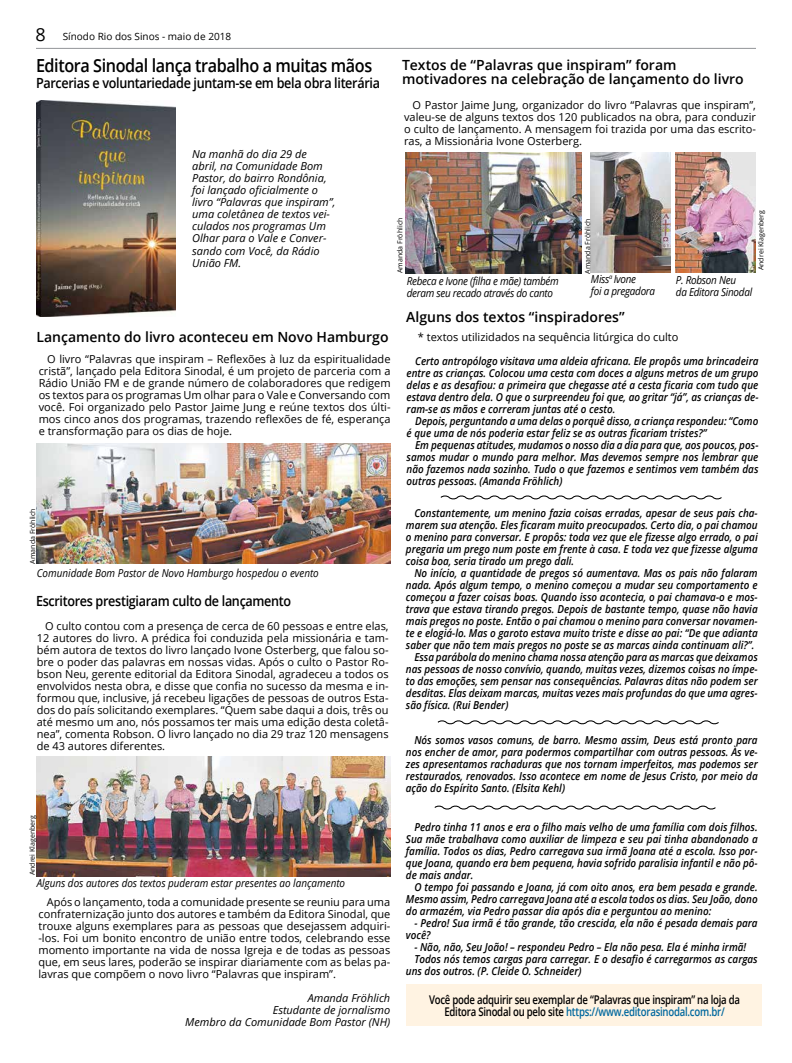
<style>
.page{position:relative;width:792px;height:1063px;background:#fff}
.page>*{position:absolute;margin:0;border:0;box-sizing:border-box;transform-origin:0 0}
.t1{font:600 18px "Open Sans";letter-spacing:-.025em;color:#000;scale:.9 1}
.t2{font:600 14px/14px "Open Sans";color:#000}
.t3{font:600 14px "Open Sans";letter-spacing:-.025em;color:#000;scale:.9 1}
.t4{font:600 12px/12px "Open Sans";letter-spacing:-.025em;color:#000;text-align:center;scale:.8 1}
.t5{font:italic 600 11px/12px "Open Sans";color:#000;text-align:justify;scale:.9 1}
.t6{font:11px/12px "Open Sans";color:#000;text-align:justify}
.t7{font:italic 11px/12px "Open Sans";color:#000}
.t8{font:italic 11px/12px "Open Sans";letter-spacing:-.025em;color:#000;scale:.9 1}
.t9{font:italic 11px "Open Sans";color:#000;scale:.9 1}
.t10{font:10px "Open Sans";color:#000}
.t11{font:7px "Open Sans";color:#000}
.s1{font-size:18px}
.s2{color:#00689e}
</style>
<div class="page">
<hr style="left:36px;top:48px;width:720px;height:1px;background:#939598">
<img style="left:37px;top:101px;width:138px;height:216px">
<img style="left:37px;top:444px;width:354px;height:120px">
<img style="left:37px;top:757px;width:354px;height:119px">
<img style="left:406px;top:153px;width:176px;height:121px">
<img style="left:591px;top:153px;width:79px;height:120px">
<img style="left:676px;top:153px;width:80px;height:120px">
<svg style="left:440px;top:495px;width:282px;height:5px"></svg>
<svg style="left:437px;top:720px;width:282px;height:5px"></svg>
<svg style="left:434px;top:805px;width:282px;height:5px"></svg>
<div style="left:406px;top:984px;width:356px;height:42px;background:#fff3e2"></div>
<p class="t10" style="left:36px;top:30px;width:197px"><span class="s1">8</span> Sínodo Rio dos Sinos - maio de 2018</p>
<h1 class="t1" style="left:36px;top:53px;width:375px">Editora Sinodal lança trabalho a muitas mãos</h1>
<p class="t3" style="left:36px;top:73px;width:384px">Parcerias e voluntariedade juntam-se em bela obra literária</p>
<p class="t7" style="left:192px;top:148px;width:145px">Na manhã do dia 29 de<br>abril, na Comunidade Bom<br>Pastor, do bairro Rondônia, foi lançado oficialmente o livro “Palavras que inspiram”, uma coletânea de textos vei&shy;culados nos programas Um<br>Olhar para o Vale e Conver&shy;sando com Você, da Rádio<br>União FM.</p>
<p class="t2" style="left:402px;top:58px;width:343px">Textos de “Palavras que inspiram” foram motivadores na celebração de lançamento do livro</p>
<p class="t6" style="left:404px;top:99px;width:353px;text-indent:9px">O Pastor Jaime Jung, organizador do livro “Palavras que inspiram”, valeu-se de alguns textos dos 120 publicados na obra, para conduzir o culto de lançamento. A mensagem foi trazida por uma das escrito&shy;ras, a Missionária Ivone Osterberg.</p>
<p class="t11" style="left:395px;top:273px;width:57px;rotate:-90deg">Amanda Fröhlich</p>
<p class="t11" style="left:583px;top:274px;width:57px;rotate:-90deg">Amanda Fröhlich</p>
<p class="t11" style="left:756px;top:270px;width:62px;rotate:-90deg">Andrei Klagenberg</p>
<p class="t8" style="left:591px;top:273px;width:73px">Miss<sup>a</sup> Ivone<br>foi a pregadora</p>
<p class="t8" style="left:407px;top:274px;width:171px">Rebeca e Ivone (filha e mãe) também deram seu recado através do canto</p>
<p class="t8" style="left:676px;top:273px;width:86px">P. Robson Neu<br>da Editora Sinodal</p>
<p class="t2" style="left:406px;top:310px;width:220px">Alguns dos textos “inspiradores”</p>
<p class="t2" style="left:37px;top:330px;width:354px">Lançamento do livro aconteceu em Novo Hamburgo</p>
<p class="t6" style="left:39px;top:353px;width:353px;text-indent:9px">O livro “Palavras que inspiram – Reflexões à luz da espiritualidade cristã”, lançado pela Editora Sinodal, é um projeto de parceria com a Rádio União FM e de grande número de colaboradores que redigem os textos para os programas Um olhar para o Vale e Conversando com você. Foi organizado pelo Pastor Jaime Jung e reúne textos dos últi&shy;mos cinco anos dos programas, trazendo reflexões de fé, esperança e transformação para os dias de hoje.</p>
<p class="t11" style="left:28px;top:564px;width:57px;rotate:-90deg">Amanda Fröhlich</p>
<p class="t9" style="left:37px;top:565px;width:315px">Comunidade Bom Pastor de Novo Hamburgo hospedou o evento</p>
<p class="t3" style="left:36px;top:591px;width:285px">Escritores prestigiaram culto de lançamento</p>
<p class="t6" style="left:37px;top:619px;width:353px;text-indent:9px">O culto contou com a presença de cerca de 60 pessoas e entre elas, 12 autores do livro. A prédica foi conduzida pela missionária e tam&shy;bém autora de textos do livro lançado Ivone Osterberg, que falou so&shy;bre o poder das palavras em nossas vidas. Após o culto o Pastor Ro&shy;bson Neu, gerente editorial da Editora Sinodal, agradeceu a todos os envolvidos nesta obra, e disse que confia no sucesso da mesma e in&shy;formou que, inclusive, já recebeu ligações de pessoas de outros Esta&shy;dos do país solicitando exemplares. “Quem sabe daqui a dois, três ou até mesmo um ano, nós possamos ter mais uma edição desta coletâ&shy;nea”, comenta Robson. O livro lançado no dia 29 traz 120 mensagens de 43 autores diferentes.</p>
<p class="t11" style="left:27px;top:875px;width:62px;rotate:-90deg">Andrei Klagenberg</p>
<p class="t9" style="left:37px;top:875px;width:344px">Alguns dos autores dos textos puderam estar presentes ao lançamento</p>
<p class="t6" style="left:38px;top:895px;width:353px;text-indent:9px">Após o lançamento, toda a comunidade presente se reuniu para uma confraternização junto dos autores e também da Editora Sinodal, que trouxe alguns exemplares para as pessoas que desejassem adquiri--los. Foi um bonito encontro de união entre todos, celebrando esse momento importante na vida de nossa Igreja e de todas as pessoas que, em seus lares, poderão se inspirar diariamente com as belas pa&shy;lavras que compõem o novo livro “Palavras que inspiram”.</p>
<p class="t7" style="left:185px;top:991px;width:207px;text-align:right">Amanda Fröhlich<br>Estudante de jornalismo<br>Membro da Comunidade Bom Pastor (NH)</p>
<p class="t6" style="left:418px;top:331px;width:262px">* textos utilizidados na sequência litúrgica do culto</p>
<p class="t5" style="left:407px;top:355px;width:392px;text-indent:9px">Certo antropólogo visitava uma aldeia africana. Ele propôs uma brincadeira entre as crianças. Colocou uma cesta com doces a alguns metros de um grupo delas e as desafiou: a primeira que chegasse até a cesta ficaria com tudo que estava dentro dela. O que o surpreendeu foi que, ao gritar “já”, as crianças de&shy;ram-se as mãos e correram juntas até o cesto.</p>
<p class="t5" style="left:407px;top:415px;width:392px;text-indent:9px">Depois, perguntando a uma delas o porquê disso, a criança respondeu: “Como é que uma de nós poderia estar feliz se as outras ficariam tristes?”</p>
<p class="t5" style="left:407px;top:439px;width:392px;text-indent:9px">Em pequenas atitudes, mudamos o nosso dia a dia para que, aos poucos, pos&shy;samos mudar o mundo para melhor. Mas devemos sempre nos lembrar que não fazemos nada sozinho. Tudo o que fazemos e sentimos vem também das outras pessoas. (Amanda Fröhlich)</p>
<p class="t5" style="left:406px;top:507px;width:392px;text-indent:9px">Constantemente, um menino fazia coisas erradas, apesar de seus pais cha&shy;marem sua atenção. Eles ficaram muito preocupados. Certo dia, o pai chamou o menino para conversar. E propôs: toda vez que ele fizesse algo errado, o pai pregaria um prego num poste em frente à casa. E toda vez que fizesse alguma coisa boa, seria tirado um prego dali.</p>
<p class="t5" style="left:414px;top:567px;width:383px">No início, a quantidade de pregos só aumentava. Mas os pais não falaram</p>
<p class="t5" style="left:406px;top:579px;width:392px">nada. Após algum tempo, o menino começou a mudar seu comportamento e</p>
<p class="t5" style="left:406px;top:591px;width:392px">começou a fazer coisas boas. Quando isso acontecia, o pai chamava-o e mos-</p>
<p class="t5" style="left:406px;top:603px;width:392px">trava que estava tirando pregos. Depois de bastante tempo, quase não havia</p>
<p class="t5" style="left:406px;top:615px;width:392px">mais pregos no poste. Então o pai chamou o menino para conversar novamen-</p>
<p class="t5" style="left:406px;top:627px;width:392px">te e elogiá-lo. Mas o garoto estava muito triste e disse ao pai: “De que adianta</p>
<p class="t5" style="left:406px;top:639px;width:389px">saber que não tem mais pregos no poste se as marcas ainda continuam ali?”.</p>
<p class="t5" style="left:414px;top:651px;width:383px">Essa parábola do menino chama nossa atenção para as marcas que deixamos</p>
<p class="t5" style="left:406px;top:663px;width:392px">nas pessoas de nosso convívio, quando, muitas vezes, dizemos coisas no ímpe-</p>
<p class="t5" style="left:406px;top:675px;width:392px">to das emoções, sem pensar nas consequências. Palavras ditas não podem ser</p>
<p class="t5" style="left:406px;top:687px;width:392px">desditas. Elas deixam marcas, muitas vezes mais profundas do que uma agres-</p>
<p class="t5" style="left:406px;top:699px;width:115px">são física. (Rui Bender)</p>
<p class="t5" style="left:406px;top:734px;width:392px;text-indent:9px">Nós somos vasos comuns, de barro. Mesmo assim, Deus está pronto para nos encher de amor, para podermos compartilhar com outras pessoas. Às ve&shy;zes apresentamos rachaduras que nos tornam imperfeitos, mas podemos ser restaurados, renovados. Isso acontece em nome de Jesus Cristo, por meio da ação do Espírito Santo. (Elsita Kehl)</p>
<p class="t5" style="left:406px;top:821px;width:393px;text-indent:9px">Pedro tinha 11 anos e era o filho mais velho de uma família com dois filhos.<br>Sua mãe trabalhava como auxiliar de limpeza e seu pai tinha abandonado a família. Todos os dias, Pedro carregava sua irmã Joana até a escola. Isso por&shy;que Joana, quando era bem pequena, havia sofrido paralisia infantil e não pô&shy;de mais andar.</p>
<p class="t5" style="left:406px;top:881px;width:392px;text-indent:9px">O tempo foi passando e Joana, já com oito anos, era bem pesada e grande.<br>Mesmo assim, Pedro carregava Joana até a escola todos os dias. Seu João, dono do armazém, via Pedro passar dia após dia e perguntou ao menino:</p>
<p class="t5" style="left:406px;top:917px;width:392px;text-indent:9px">- Pedro! Sua irmã é tão grande, tão crescida, ela não é pesada demais para você?</p>
<p class="t5" style="left:414px;top:941px;width:370px">- Não, não, Seu João! – respondeu Pedro – Ela não pesa. Ela é minha irmã!</p>
<p class="t5" style="left:414px;top:953px;width:383px">Todos nós temos cargas para carregar. E o desafio é carregarmos as cargas</p>
<p class="t5" style="left:406px;top:965px;width:197px">uns dos outros. (P. Cleide O. Schneider)</p>
<p class="t4" style="left:429px;top:993px;width:390px">Você pode adquirir seu exemplar de “Palavras que inspiram” na loja da<br>Editora Sinodal ou pelo site <span class="s2">https://www.editorasinodal.com.br/</span></p>
</div>
